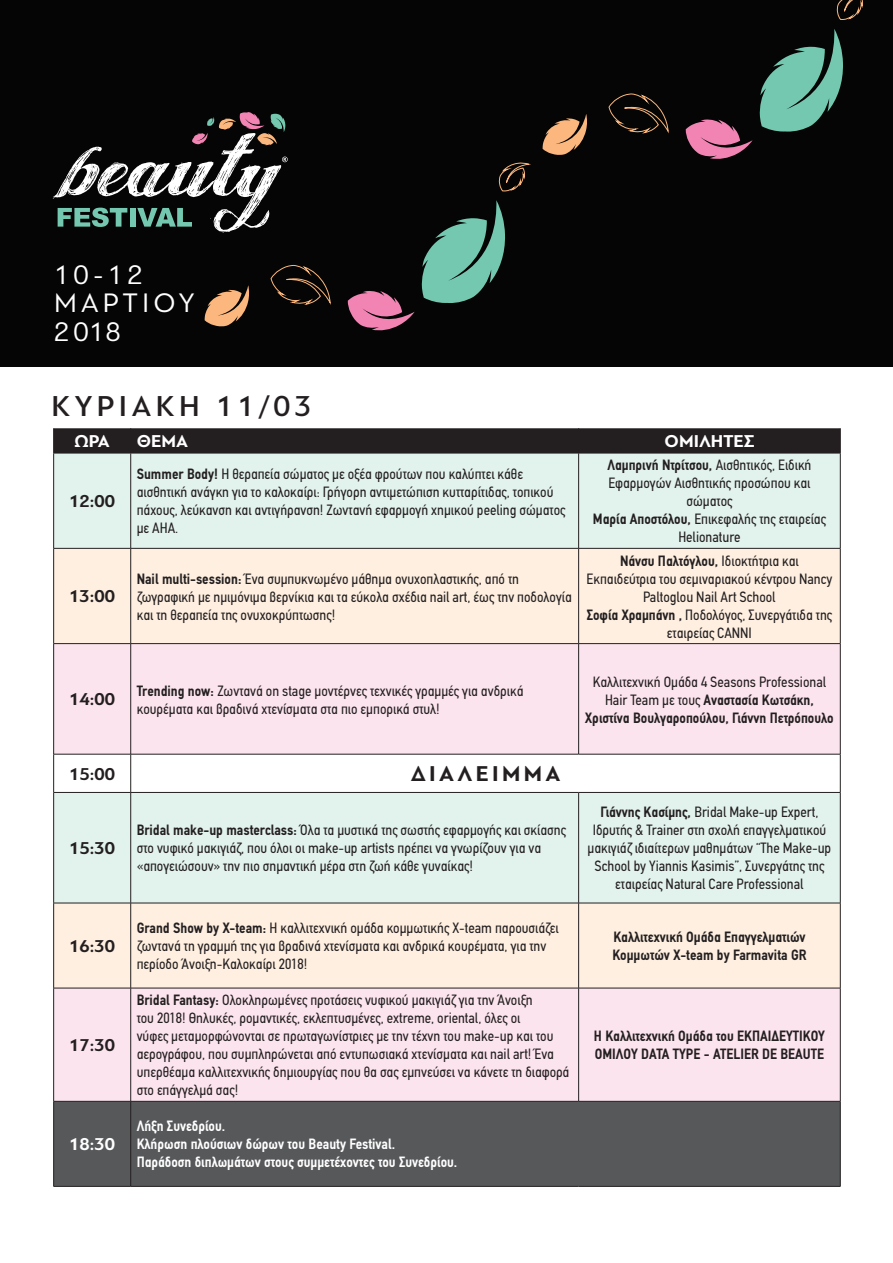
<style>
.page{position:relative;width:893px;height:1263px;background:#fff}
.page>*{position:absolute;margin:0;border:0;box-sizing:border-box;transform-origin:0 0}
.t1{font:500 30.15px "PF Bague Sans Pro";letter-spacing:.15em;color:#231f20}
.t2{font:28.05px/28.5px "PF Bague Sans Pro";letter-spacing:.15em;color:#fff}
.t3{font:700 22.5px "PF Bague Sans Pro";letter-spacing:.15em;color:#231f20}
.t4{font:700 18px "PF Bague Sans Pro";color:#231f20}
.t5{font:700 18px "PF Bague Sans Pro";color:#fff}
.t6{font:15px/18px "PF Din Text Condensed";color:#231f20}
.t7{font:700 15px/18px "PF Din Text Condensed";color:#231f20}
.t8{font:700 15px/18px "PF Din Text Condensed";color:#fff}
.s1{font-weight:700}
.s2{font-weight:400}
</style>
<div class="page">
<div style="left:0;top:0;width:893px;height:366px;background:#040504"></div>
<svg style="left:499px;top:162px;width:31px;height:29px"></svg>
<svg style="left:205px;top:285px;width:44px;height:42px"></svg>
<svg style="left:348px;top:291px;width:67px;height:40px"></svg>
<svg style="left:421px;top:200px;width:84px;height:103px"></svg>
<svg style="left:270px;top:264px;width:61px;height:41px"></svg>
<svg style="left:837px;top:0;width:26px;height:20px"></svg>
<svg style="left:543px;top:114px;width:44px;height:41px"></svg>
<svg style="left:686px;top:119px;width:67px;height:40px"></svg>
<svg style="left:759px;top:29px;width:84px;height:103px"></svg>
<svg style="left:608px;top:93px;width:61px;height:41px"></svg>
<svg style="left:53px;top:112px;width:235px;height:121px"></svg>
<div style="left:54px;top:454px;width:786px;height:94px;background:#e2f2ec"></div>
<div style="left:54px;top:549px;width:786px;height:94px;background:#feefe0"></div>
<svg style="left:54px;top:644px;width:786px;height:457px;background:#f4e8e9"></svg>
<svg style="left:54px;top:755px;width:786px;height:37px"></svg>
<div style="left:54px;top:1102px;width:786px;height:84px;background:#57585a"></div>
<div style="left:53px;top:428px;width:788px;height:25px;background:#231f20"></div>
<hr style="left:53px;top:453px;width:78px;height:1px;background:#231f20">
<hr style="left:53px;top:453px;width:1px;height:95px;background:#231f20">
<hr style="left:131px;top:453px;width:448px;height:1px;background:#231f20">
<hr style="left:130px;top:453px;width:1px;height:95px;background:#231f20">
<hr style="left:579px;top:453px;width:261px;height:1px;background:#231f20">
<hr style="left:578px;top:453px;width:1px;height:95px;background:#231f20">
<hr style="left:840px;top:453px;width:1px;height:95px;background:#231f20">
<hr style="left:53px;top:548px;width:78px;height:1px;background:#231f20">
<hr style="left:53px;top:548px;width:1px;height:95px;background:#231f20">
<hr style="left:131px;top:548px;width:448px;height:1px;background:#231f20">
<hr style="left:130px;top:548px;width:1px;height:95px;background:#231f20">
<hr style="left:579px;top:548px;width:261px;height:1px;background:#231f20">
<hr style="left:578px;top:548px;width:1px;height:95px;background:#231f20">
<hr style="left:840px;top:548px;width:1px;height:95px;background:#231f20">
<hr style="left:53px;top:643px;width:78px;height:1px;background:#231f20">
<hr style="left:53px;top:644px;width:1px;height:110px;background:#231f20">
<hr style="left:131px;top:643px;width:448px;height:1px;background:#231f20">
<hr style="left:130px;top:644px;width:1px;height:110px;background:#231f20">
<hr style="left:579px;top:643px;width:261px;height:1px;background:#231f20">
<hr style="left:578px;top:644px;width:1px;height:110px;background:#231f20">
<hr style="left:840px;top:644px;width:1px;height:110px;background:#231f20">
<hr style="left:53px;top:754px;width:78px;height:1px;background:#231f20">
<hr style="left:53px;top:754px;width:1px;height:38px;background:#231f20">
<hr style="left:131px;top:754px;width:448px;height:1px;background:#231f20">
<hr style="left:130px;top:754px;width:1px;height:38px;background:#231f20">
<hr style="left:579px;top:754px;width:261px;height:1px;background:#231f20">
<hr style="left:840px;top:754px;width:1px;height:38px;background:#231f20">
<hr style="left:53px;top:792px;width:78px;height:1px;background:#231f20">
<hr style="left:53px;top:793px;width:1px;height:110px;background:#231f20">
<hr style="left:131px;top:792px;width:448px;height:1px;background:#231f20">
<hr style="left:130px;top:793px;width:1px;height:110px;background:#231f20">
<hr style="left:579px;top:792px;width:261px;height:1px;background:#231f20">
<hr style="left:578px;top:793px;width:1px;height:110px;background:#231f20">
<hr style="left:840px;top:793px;width:1px;height:110px;background:#231f20">
<hr style="left:53px;top:903px;width:78px;height:1px;background:#231f20">
<hr style="left:53px;top:903px;width:1px;height:85px;background:#231f20">
<hr style="left:131px;top:903px;width:448px;height:1px;background:#231f20">
<hr style="left:130px;top:903px;width:1px;height:85px;background:#231f20">
<hr style="left:579px;top:903px;width:261px;height:1px;background:#231f20">
<hr style="left:578px;top:903px;width:1px;height:85px;background:#231f20">
<hr style="left:840px;top:903px;width:1px;height:85px;background:#231f20">
<hr style="left:53px;top:988px;width:78px;height:1px;background:#231f20">
<hr style="left:53px;top:988px;width:1px;height:113px;background:#231f20">
<hr style="left:131px;top:988px;width:448px;height:1px;background:#231f20">
<hr style="left:130px;top:988px;width:1px;height:113px;background:#231f20">
<hr style="left:579px;top:988px;width:261px;height:1px;background:#231f20">
<hr style="left:578px;top:988px;width:1px;height:113px;background:#231f20">
<hr style="left:840px;top:988px;width:1px;height:113px;background:#231f20">
<hr style="left:53px;top:1101px;width:78px;height:1px;background:#231f20">
<hr style="left:53px;top:1101px;width:1px;height:85px;background:#231f20">
<hr style="left:131px;top:1101px;width:448px;height:1px;background:#231f20">
<hr style="left:130px;top:1101px;width:1px;height:85px;background:#231f20">
<hr style="left:579px;top:1101px;width:261px;height:1px;background:#231f20">
<hr style="left:840px;top:1101px;width:1px;height:85px;background:#231f20">
<hr style="left:53px;top:1186px;width:78px;height:1px;background:#231f20">
<hr style="left:131px;top:1186px;width:448px;height:1px;background:#231f20">
<hr style="left:579px;top:1186px;width:261px;height:1px;background:#231f20">
<h2 class="t2" style="left:54px;top:260px;width:142px">10-12<br>ΜΑΡΤΙΟΥ<br>2 018</h2>
<h1 class="t1" style="left:51px;top:388px;width:262px">ΚΥΡΙΑΚΗ 11/03</h1>
<p class="t5" style="left:75px;top:430px;width:37px">ΩΡΑ</p>
<p class="t5" style="left:137px;top:430px;width:53px">ΘΕΜΑ</p>
<p class="t5" style="left:665px;top:430px;width:91px">ΟΜΙΛΗΤΕΣ</p>
<p class="t4" style="left:69px;top:490px;width:47px">12:00</p>
<p class="t4" style="left:69px;top:585px;width:47px">13:00</p>
<p class="t6" style="left:137px;top:465px;width:430px"><span class="s1">Summer Body!</span> Η θεραπεία σώματος με οξέα φρούτων που καλύπτει κάθε αισθητική ανάγκη για το καλοκαίρι: Γρήγορη αντιμετώπιση κυτταρίτιδας, τοπικού πάχους, λεύκανση και αντιγήρανση! Ζωντανή εφαρμογή χημικού peeling σώματος με AHA.</p>
<p class="t6" style="left:593px;top:456px;width:235px;text-align:center"><span class="s1">Λαμπρινή Ντρίτσου,</span> Αισθητικός, Ειδική<br>Εφαρμογών Αισθητικής προσώπου και σώματος<br><span class="s1">Μαρία Αποστόλου,</span> Επικεφαλής της εταιρείας<br>Helionature</p>
<p class="t6" style="left:137px;top:569px;width:437px"><span class="s1">Nail multi-session:</span> Ένα συμπυκνωμένο μάθημα ονυχοπλαστικής, από τη ζωγραφική με ημιμόνιμα βερνίκια και τα εύκολα σχέδια nail art, έως την ποδολογία και τη θεραπεία της ονυχοκρύπτωσης!</p>
<p class="t6" style="left:587px;top:551px;width:247px;text-align:center"><span class="s1">Νάνσυ Παλτόγλου,</span> Ιδιοκτήτρια και Eκπαιδεύτρια του σεμιναριακού κέντρου Nancy Paltoglou Νail Αrt School<br><span class="s1">Σοφία Χραμπάνη ,</span> Ποδολόγος, Συνεργάτιδα της εταιρείας CANNI</p>
<p class="t4" style="left:69px;top:688px;width:47px">14:00</p>
<p class="t6" style="left:137px;top:681px;width:388px"><span class="s1">Trending now:</span> Ζωντανά on stage μοντέρνες τεχνικές γραμμ ές για ανδρικά κουρέματα και βραδινά χτενίσματα στα πιο εμπορικά στυλ!</p>
<p class="t7" style="left:585px;top:672px;width:250px;text-align:center"><span class="s2">Καλλιτεχνική Ομάδα 4 Seasons Professional<br>Hair Team με τους</span> Αναστασία Κωτσάκη,<br>Χριστίνα Βουλγαροπούλου, Γιάννη Πετρόπουλο</p>
<p class="t4" style="left:69px;top:763px;width:47px">15:00</p>
<h3 class="t3" style="left:411px;top:760px;width:151px">ΔΙΑΛΕΙΜΜΑ</h3>
<p class="t4" style="left:69px;top:837px;width:47px">15:30</p>
<p class="t6" style="left:137px;top:821px;width:431px"><span class="s1">Bridal make-up masterclass:</span> Όλα τα μυστικά της σωστής εφαρμογής και σκίασης στο νυφικό μακιγιάζ, που όλοι οι make-up artists πρέπει να γνωρίζουν για να «απογειώσουν» την πιο σημαντική μέρα στη ζωή κάθε γυναίκας!</p>
<p class="t6" style="left:588px;top:803px;width:245px;text-align:center"><span class="s1">Γιάννης Κασίμης,</span> Bridal Make-up Expert, Ιδρυτής &amp; Trainer στη σχολή επαγγελματικού μακιγιάζ ιδιαίτερων μαθημάτων “The Make-up School by Yiannis Kasimis”, Συνεργάτης της εταιρείας Natural Care Professional</p>
<p class="t4" style="left:69px;top:935px;width:47px">16:30</p>
<p class="t4" style="left:69px;top:1034px;width:47px">17:30</p>
<p class="t5" style="left:69px;top:1133px;width:47px">18:30</p>
<p class="t6" style="left:137px;top:919px;width:423px"><span class="s1">Grand Show by X-team:</span> Η καλλιτεχνική ομάδα κομμ ωτικής Χ-team παρουσιάζει ζωντανά τη γραμμ ή της για βραδινά χτενίσματα και ανδρικά κουρέματα, για την περίοδο Άνοιξη-Καλοκαίρι 2018!</p>
<p class="t7" style="left:612px;top:928px;width:196px">Καλλιτεχνική Ομάδα Επαγγελματιών<br>Κομμωτών Χ-team by Farmavita GR</p>
<p class="t6" style="left:137px;top:991px;width:434px"><span class="s1">Bridal Fantasy:</span> Ολοκληρωμένες προτάσεις νυφικού μακιγιάζ για την Άνοιξη<br>του 2018! Θηλυκές, ρομαντικές, εκλεπτυσμένες, extreme, oriental, όλες οι<br>νύφες μεταμορφώνονται σε πρωταγωνίστριες με την τέχνη του make-up και του αερογράφου, που συμπληρώνεται από εντυπωσιακά χτενίσματα και nail art! Ένα υπερθέαμα καλλιτεχνικής δημιουργίας που θα σας εμπνεύσει να κάνετε τη διαφορά στο επάγγελμά σας!</p>
<p class="t8" style="left:137px;top:1117px;width:322px">Λήξη Συνεδρίου.<br>Κλήρωση πλούσιων δώρων του Beauty Festival.<br>Παράδοση διπλωµάτων στους συµµ ετέχοντες του Συνεδρίου.</p>
<p class="t7" style="left:594px;top:1027px;width:233px">Η Καλλιτεχνική Ομάδα του ΕΚΠΑΙ∆ΕΥΤΙΚΟΥ<br>ΟΜΙΛΟΥ DATA TYPE - ATELIER DE BEAUTE</p>
</div>
